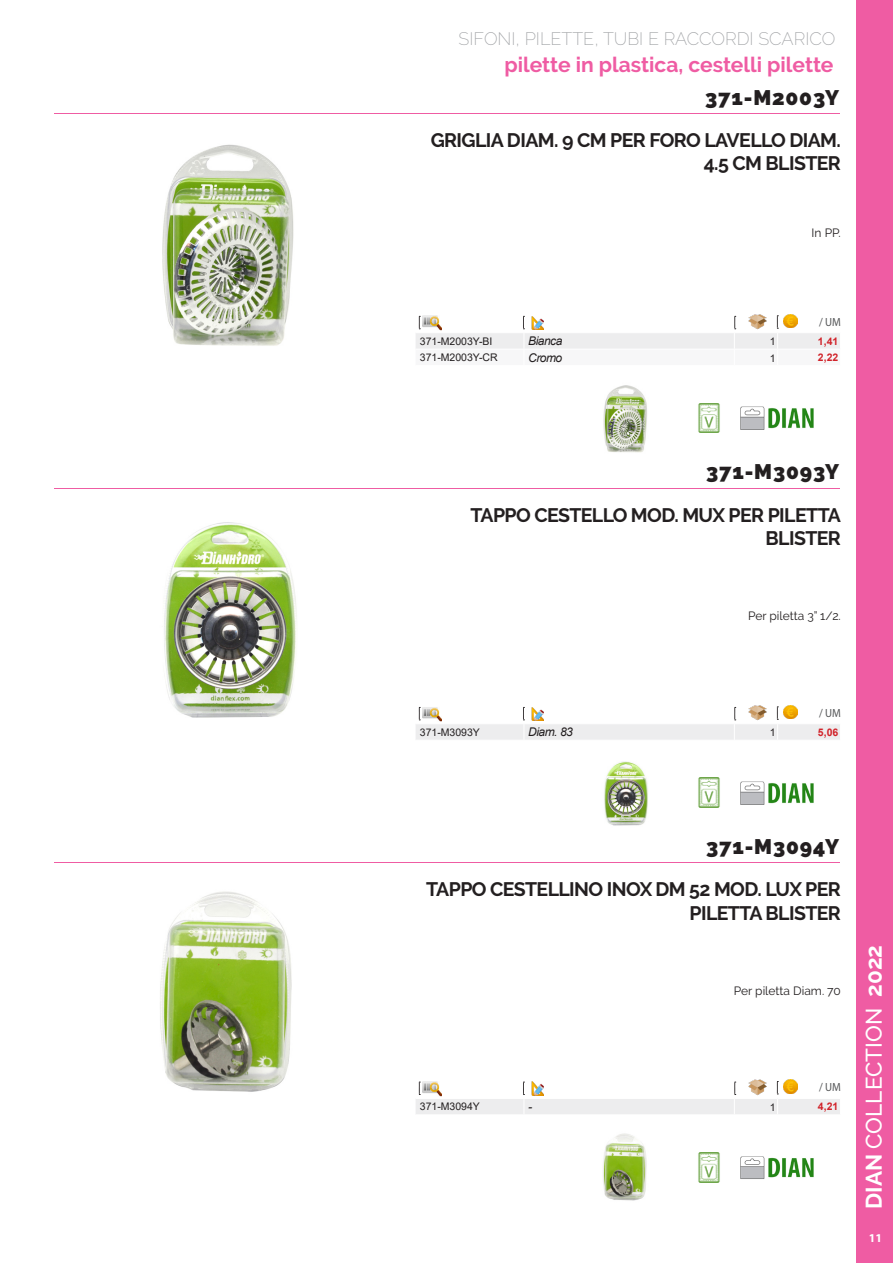
<style>
.page{position:relative;width:893px;height:1263px;background:#fff}
.page>*{position:absolute;margin:0;border:0;box-sizing:border-box;transform-origin:0 0}
.t1{font:500 22.5px "Raleway";color:#fff}
.t2{font:700 21px "Raleway";color:#ef5ca3}
.t3{font:900 21px "Raleway";letter-spacing:.04em;color:#231f20}
.t4{font:700 19.5px/23.4px "Raleway";letter-spacing:-.03em;color:#231f20;text-align:right}
.Header_Reparto{font:200 18px "Raleway";color:#9d9fa2}
.t5{font:12px "Raleway";color:#231f20}
.t6{font:italic 12px "Arial";letter-spacing:-.04em;color:#231f20}
.t7{font:700 12px "Myriad Pro";color:#fff}
.t8{font:11.85px "Myriad Pro";color:#545557;scale:.92 1}
.t9{font:10.5px "Arial";color:#231f20}
.t10{font:700 10.5px "Arial";color:#d1232a}
.s1{font-weight:700}
</style>
<div class="page">
<div style="left:856px;top:0;width:37px;height:1263px;background:#ef5ca3"></div>
<hr style="left:54px;top:113px;width:786px;height:1px;background:#ef5ca3">
<svg style="left:416px;top:315px;width:424px;height:34px"></svg>
<img style="left:698px;top:403px;width:22px;height:30px">
<img style="left:603px;top:385px;width:44px;height:68px">
<img style="left:740px;top:406px;width:74px;height:24px">
<img style="left:162px;top:144px;width:132px;height:202px">
<hr style="left:54px;top:488px;width:786px;height:1px;background:#ef5ca3">
<img style="left:752px;top:705px;width:11px;height:2px">
<img style="left:785px;top:705px;width:11px;height:2px">
<svg style="left:416px;top:707px;width:424px;height:33px"></svg>
<img style="left:698px;top:778px;width:22px;height:30px">
<img style="left:604px;top:761px;width:44px;height:65px">
<img style="left:740px;top:781px;width:74px;height:24px">
<img style="left:164px;top:522px;width:133px;height:196px">
<hr style="left:54px;top:862px;width:786px;height:1px;background:#ef5ca3">
<svg style="left:416px;top:1080px;width:424px;height:34px"></svg>
<img style="left:698px;top:1152px;width:22px;height:30px">
<img style="left:603px;top:1133px;width:44px;height:68px">
<img style="left:740px;top:1156px;width:74px;height:23px">
<img style="left:160px;top:891px;width:132px;height:201px">
<p class="Header_Reparto" style="left:459px;top:28px;width:378px">SIFONI, PILETTE, TUBI E RACCORDI SCARICO</p>
<p class="t2" style="left:504px;top:53px;width:331px">pilette in plastica, cestelli pilette</p>
<p class="t3" style="left:705px;top:85px;width:135px">371-M2003Y</p>
<p class="t4" style="left:431px;top:128px;width:412px">GRIGLIA DIAM. 9 CM PER FORO LAVELLO DIAM.<br>4.5 CM BLISTER</p>
<p class="t5" style="left:812px;top:226px;width:31px">In PP.</p>
<p class="t8" style="left:819px;top:314px;width:25px">/ UM</p>
<p class="t9" style="left:420px;top:334px;width:74px">371-M2003Y-BI</p>
<p class="t6" style="left:528px;top:333px;width:36px">Bianca</p>
<p class="t9" style="left:770px;top:334px;width:7px">1</p>
<p class="t10" style="left:818px;top:334px;width:22px">1,41</p>
<p class="t9" style="left:420px;top:350px;width:79px">371-M2003Y-CR</p>
<p class="t6" style="left:528px;top:350px;width:36px">Cromo</p>
<p class="t9" style="left:770px;top:351px;width:7px">1</p>
<p class="t10" style="left:818px;top:350px;width:22px">2,22</p>
<p class="t3" style="left:706px;top:460px;width:135px">371-M3093Y</p>
<p class="t4" style="left:470px;top:503px;width:372px">TAPPO CESTELLO MOD. MUX PER PILETTA<br>BLISTER</p>
<p class="t5" style="left:748px;top:609px;width:94px">Per piletta 3” 1/2.</p>
<p class="t8" style="left:819px;top:705px;width:25px">/ UM</p>
<p class="t9" style="left:420px;top:725px;width:62px">371-M3093Y</p>
<p class="t6" style="left:528px;top:724px;width:46px">Diam. 83</p>
<p class="t9" style="left:770px;top:725px;width:7px">1</p>
<p class="t10" style="left:818px;top:725px;width:22px">5,06</p>
<p class="t3" style="left:706px;top:834px;width:135px">371-M3094Y</p>
<p class="t4" style="left:426px;top:878px;width:416px">TAPPO CESTELLINO INOX DM 52 MOD. LUX PER<br>PILETTA BLISTER</p>
<p class="t5" style="left:734px;top:983px;width:108px">Per piletta Diam. 70</p>
<p class="t8" style="left:819px;top:1080px;width:25px">/ UM</p>
<p class="t9" style="left:420px;top:1099px;width:62px">371-M3094Y</p>
<p class="t6" style="left:528px;top:1099px;width:5px">-</p>
<p class="t9" style="left:770px;top:1100px;width:7px">1</p>
<p class="t10" style="left:818px;top:1099px;width:22px">4,21</p>
<p class="t1" style="left:861px;top:1209px;width:265px;rotate:-90deg"><span class="s1">DIAN</span> COLLECTION <span class="s1">2022</span></p>
<p class="t7" style="left:869px;top:1230px;width:15px">11</p>
</div>
